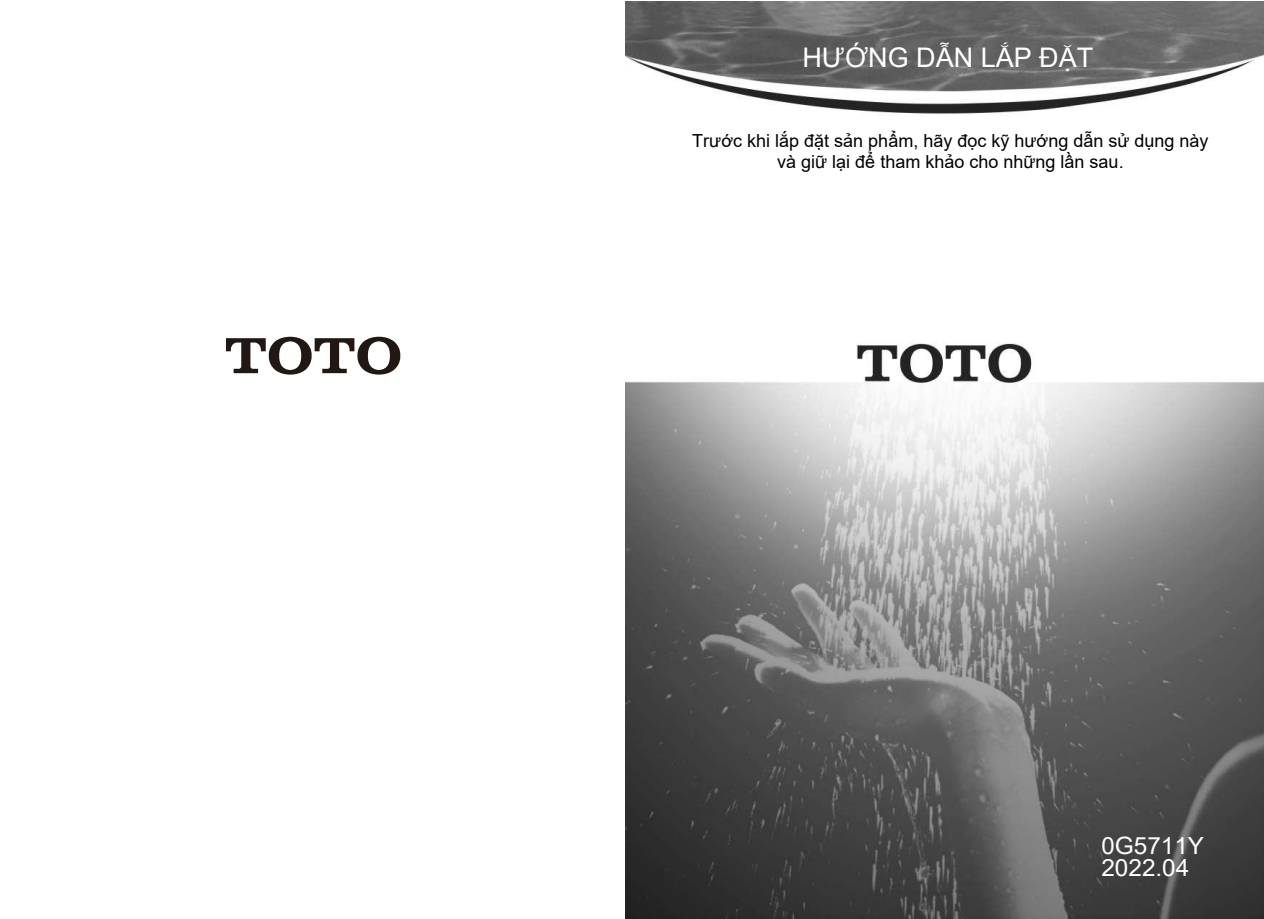
<style>
.page{position:relative;width:1264px;height:919px;background:#fff}
.page>*{position:absolute;margin:0;border:0;box-sizing:border-box;transform-origin:0 0}
.t1{font:27px "Arial";color:#fff}
.t2{font:23.7px/22.2px "Arial";color:#fff}
.t3{font:18px/21.6px "Arial";color:#000;text-align:center}
.s1{font-size:23.85px}
</style>
<div class="page">
<svg style="left:226px;top:337px;width:174px;height:37px"></svg>
<img style="left:625px;top:2px;width:638px;height:916px">
<h1 class="t1" style="left:802px;top:39px;width:292px">HƯỚNG DẪN LẮP ĐẶT</h1>
<p class="t3" style="left:692px;top:129px;width:517px">Trước khi lắp đặt sản phẩm, hãy đọc kỹ hướng dẫn sử dụng này và giữ lại để tham khảo cho những lần sau.</p>
<h2 class="t2" style="left:1101px;top:834px;width:104px">0<span class="s1">G</span>5711Y<br>2022.04</h2>
</div>
